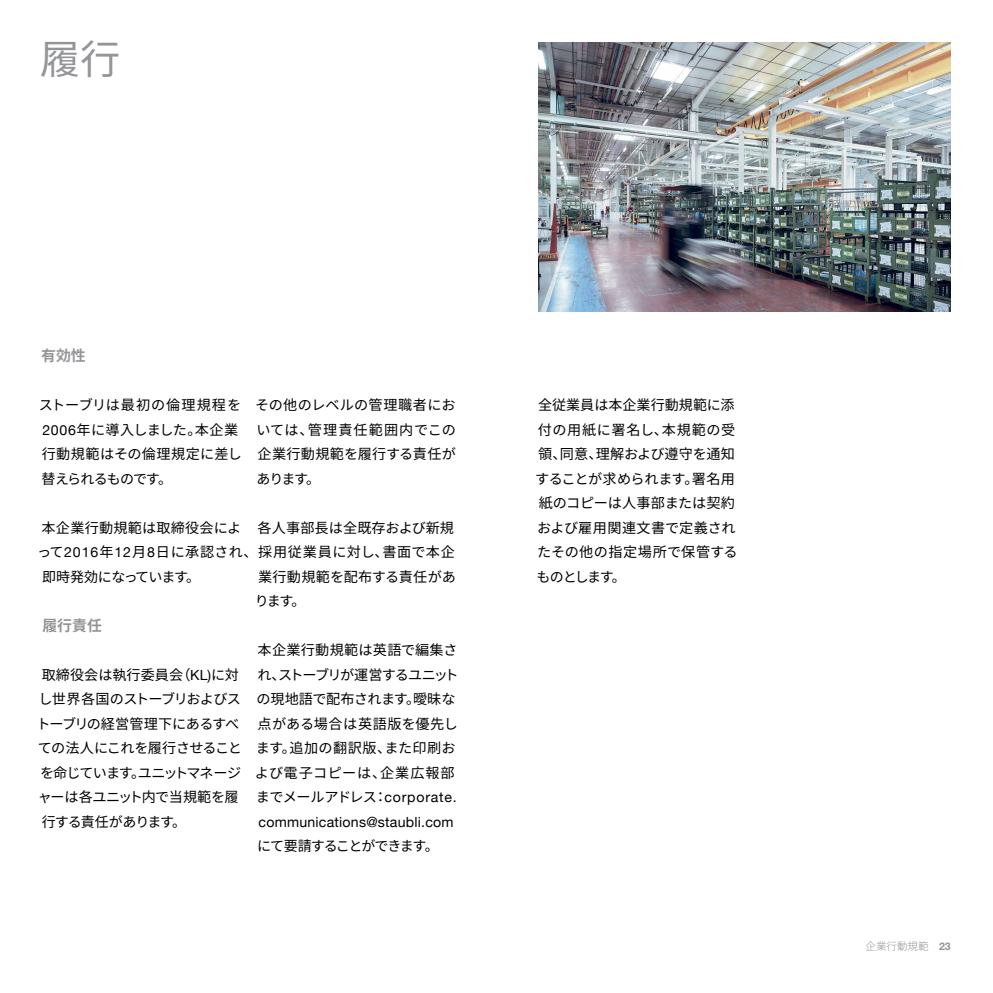
<style>
.page{position:relative;width:993px;height:993px;background:#fff}
.page>*{position:absolute;margin:0;border:0;box-sizing:border-box;transform-origin:0 0}
.t1{font:40.25px "Noto Sans CJ Kjp";color:#939598}
.t2{font:700 14.88px "Noto Sans CJ Kjp";color:#939598}
.t3{font:14px/24.5px "Noto Sans CJ Kjp";color:#000}
.t4{font:14px "Noto Sans CJ Kjp";letter-spacing:-.04em;color:#000}
.t5{font:14px "Noto Sans CJ Kjp";letter-spacing:.04em;color:#000}
.t6{font:14px "Helvetica Neue";letter-spacing:.015em;color:#000}
.t7{font:14px "Noto Sans CJ Kjp";letter-spacing:-.065em;color:#000}
.t8{font:14px "Noto Sans CJ Kjp";letter-spacing:-.05em;color:#000}
.t9{font:14px "Noto Sans CJ Kjp";letter-spacing:-.035em;color:#000}
.t10{font:14px "Noto Sans CJ Kjp";letter-spacing:.02em;color:#000}
.t11{font:14px "Noto Sans CJ Kjp";letter-spacing:-.09em;color:#000}
.t12{font:14px "Noto Sans CJ Kjp";letter-spacing:-.055em;color:#000}
.t13{font:300 10.5px "Noto Sans CJ Kjp";color:#939598}
.s1{font-family:"Helvetica Neue"}
.s2{font-family:"Helvetica Neue LT Std";font-weight:700}
</style>
<div class="page">
<img style="left:538px;top:42px;width:412px;height:270px">
<h1 class="t1" style="left:40px;top:37px;width:82px">履行</h1>
<p class="t2" style="left:41px;top:347px;width:46px">有効性</p>
<p class="t3" style="left:39px;top:393px;width:204px">ストーブリは最初の倫理規程を<br><span class="s1">2006</span>年に導入しました。本企業行動規範はその倫理規定に差し替えられるものです。</p>
<p class="t3" style="left:42px;top:515px;width:201px">本企業行動規範は取締役会によ</p>
<p class="t4" style="left:42px;top:568px;width:160px">即時発効になっています。</p>
<p class="t2" style="left:42px;top:616px;width:61px">履行責任</p>
<p class="t3" style="left:42px;top:662px;width:198px">取締役会は執行委員会（<span class="s1">KL)</span>に対</p>
<p class="t8" style="left:38px;top:691px;width:204px">し世界各国のストーブリおよびス</p>
<p class="t4" style="left:37px;top:715px;width:204px">トーブリの経営管理下にあるすべ</p>
<p class="t4" style="left:38px;top:740px;width:206px">ての法人にこれを履行させること</p>
<p class="t7" style="left:40px;top:764px;width:203px">を命じています。ユニットマネージ</p>
<p class="t9" style="left:38px;top:789px;width:202px">ャーは各ユニット内で当規範を履</p>
<p class="t12" style="left:42px;top:813px;width:146px">行する責任があります。</p>
<p class="t3" style="left:255px;top:393px;width:202px;text-align:justify">その他のレベルの管理職者においては、管理責任範囲内でこの企業行動規範を履行する責任があります。</p>
<p class="t3" style="left:257px;top:515px;width:198px">各人事部長は全既存および新規</p>
<p class="t5" style="left:37px;top:544px;width:419px">って<span class="s1">2016</span>年<span class="s1">12</span>月<span class="s1">8</span>日に承認され、採用従業員に対し、書面で本企</p>
<p class="t10" style="left:258px;top:568px;width:199px">業行動規範を配布する責任があ</p>
<p class="t3" style="left:254px;top:589px;width:52px">ります。</p>
<p class="t3" style="left:255px;top:638px;width:205px">本企業行動規範は英語で編集され、ストーブリが運営するユニットの現地語で配布されます。曖昧な点がある場合は英語版を優先します。追加の翻訳版、また印刷および電子コピーは、企業広報部までメールアドレス：<span class="s1">corporate.</span></p>
<p class="t6" style="left:258px;top:811px;width:196px">communications@staubli.com</p>
<p class="t11" style="left:257px;top:838px;width:183px">にて要請することができます。</p>
<p class="t3" style="left:535px;top:393px;width:204px">全従業員は本企業行動規範に添付の用紙に署名し、本規範の受領、同意、理解および遵守を通知することが求められます。署名用紙のコピーは人事部または契約および雇用関連文書で定義されたその他の指定場所で保管するものとします。</p>
<p class="t13" style="left:865px;top:939px;width:87px">企業行動規範 <span class="s2">23</span></p>
</div>
